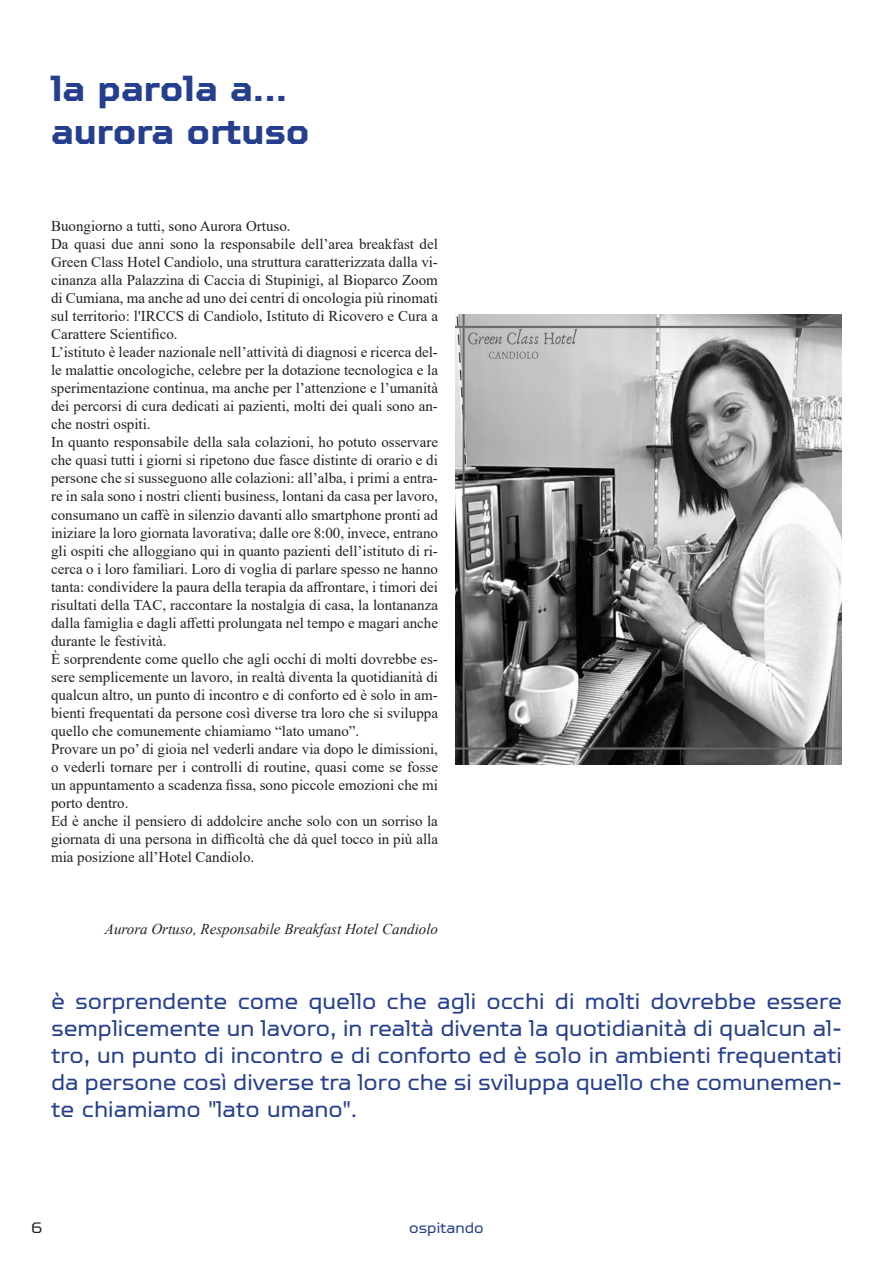
<style>
.page{position:relative;width:893px;height:1263px;background:#fff}
.page>*{position:absolute;margin:0;border:0;box-sizing:border-box;transform-origin:0 0}
.t1{font:700 36px "TT Octosquares Trl";color:#253f8e}
.t2{font:22.5px/27px "TT Octosquares Trl";color:#253f8e;text-align:justify}
.t3{font:15px/18px "Times New Roman";color:#231f20;text-align:justify}
.t4{font:italic 15px "Times New Roman";color:#231f20}
.t5{font:15px "TT Octosquares Trl";color:#253f8e}
.t6{font:15px "TT Octosquares Trl";color:#231f20}
</style>
<div class="page">
<img style="left:455px;top:315px;width:387px;height:450px">
<p class="t1" style="left:51px;top:67px;width:238px">la parola a...</p>
<p class="t1" style="left:51px;top:110px;width:260px">aurora ortuso</p>
<p class="t3" style="left:51px;top:217px;width:241px">Buongiorno a tutti, sono Aurora Ortuso.</p>
<p class="t3" style="left:51px;top:235px;width:388px">Da quasi due anni sono la responsabile dell’area breakfast del Green Class Hotel Candiolo, una struttura caratterizzata dalla vi&shy;cinanza alla Palazzina di Caccia di Stupinigi, al Bioparco Zoom di Cumiana, ma anche ad uno dei centri di oncologia più rinomati sul territorio: l'IRCCS di Candiolo, Istituto di Ricovero e Cura a Carattere Scientifico.</p>
<p class="t3" style="left:51px;top:343px;width:388px">L’istituto è leader nazionale nell’attività di diagnosi e ricerca del&shy;le malattie oncologiche, celebre per la dotazione tecnologica e la sperimentazione continua, ma anche per l’attenzione e l’umanità dei percorsi di cura dedicati ai pazienti, molti dei quali sono an&shy;che nostri ospiti.</p>
<p class="t3" style="left:51px;top:433px;width:388px">In quanto responsabile della sala colazioni, ho potuto osservare che quasi tutti i giorni si ripetono due fasce distinte di orario e di persone che si susseguono alle colazioni: all’alba, i primi a entra&shy;re in sala sono i nostri clienti business, lontani da casa per lavoro, consumano un caffè in silenzio davanti allo smartphone pronti ad iniziare la loro giornata lavorativa; dalle ore 8:00, invece, entrano gli ospiti che alloggiano qui in quanto pazienti dell’istituto di ri&shy;cerca o i loro familiari. Loro di voglia di parlare spesso ne hanno tanta: condividere la paura della terapia da affrontare, i timori dei risultati della TAC, raccontare la nostalgia di casa, la lontananza dalla famiglia e dagli affetti prolungata nel tempo e magari anche durante le festività.</p>
<p class="t3" style="left:51px;top:649px;width:388px">È sorprendente come quello che agli occhi di molti dovrebbe es&shy;sere semplicemente un lavoro, in realtà diventa la quotidianità di qualcun altro, un punto di incontro e di conforto ed è solo in am&shy;bienti frequentati da persone così diverse tra loro che si sviluppa quello che comunemente chiamiamo “lato umano”.</p>
<p class="t3" style="left:51px;top:739px;width:388px">Provare un po’ di gioia nel vederli andare via dopo le dimissioni, o vederli tornare per i controlli di routine, quasi come se fosse un appuntamento a scadenza fissa, sono piccole emozioni che mi porto dentro.</p>
<p class="t3" style="left:51px;top:811px;width:388px">Ed è anche il pensiero di addolcire anche solo con un sorriso la giornata di una persona in difficoltà che dà quel tocco in più alla mia posizione all’Hotel Candiolo.</p>
<p class="t4" style="left:105px;top:918px;width:335px">Aurora Ortuso, Responsabile Breakfast Hotel Candiolo</p>
<p class="t2" style="left:51px;top:988px;width:792px">è sorprendente come quello che agli occhi di molti dovrebbe essere semplicemente un lavoro, in realtà diventa la quotidianità di qualcun al&shy;tro, un punto di incontro e di conforto ed è solo in ambienti frequentati da persone così diverse tra loro che si sviluppa quello che comunemen&shy;te chiamiamo "lato umano".</p>
<p class="t6" style="left:31px;top:1219px;width:13px">6</p>
<p class="t5" style="left:409px;top:1219px;width:76px">ospitando</p>
</div>
